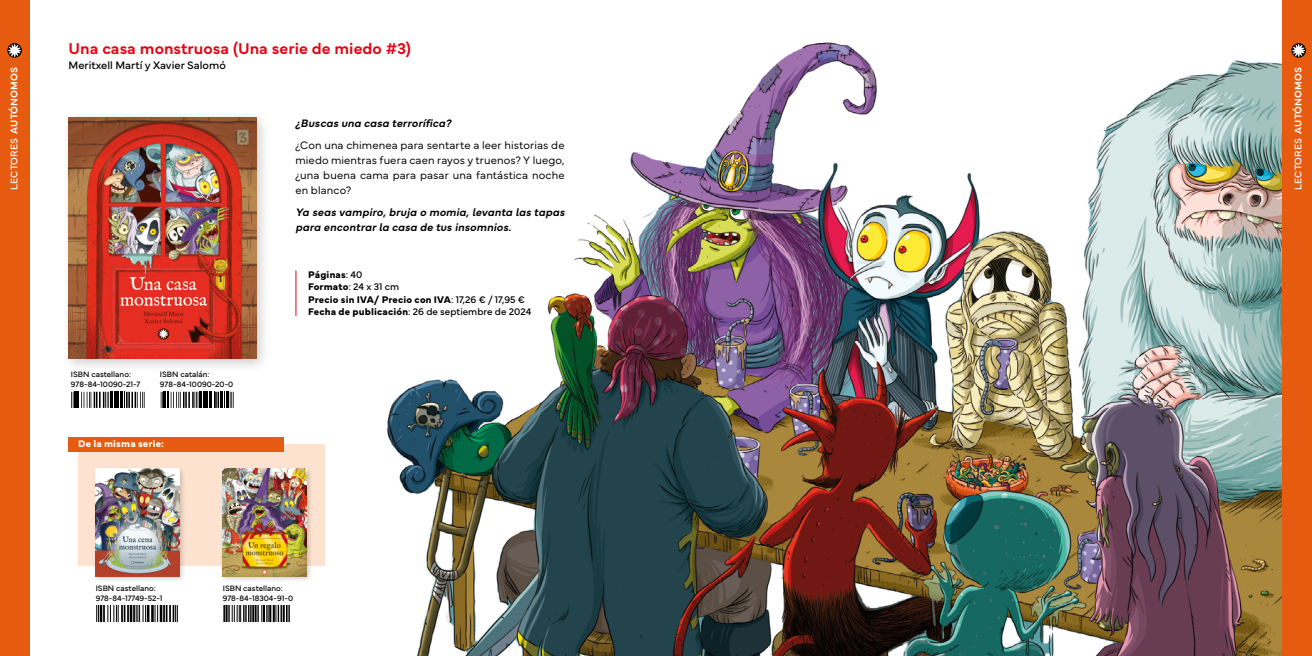
<style>
.page{position:relative;width:1312px;height:656px;background:#fff}
.page>*{position:absolute;margin:0;border:0;box-sizing:border-box;transform-origin:0 0}
.t1{font:600 16.25px "Mundial";color:#e30613}
.t2{font:300 11.25px/15px "Mundial";letter-spacing:.01em;color:#000;text-align:justify}
.t3{font:italic 600 11.25px/15px "Mundial";letter-spacing:.005em;color:#000}
.t4{font:11.25px "Mundial";color:#000}
.t5{font:700 10px/12.5px "Mundial";letter-spacing:.015em;color:#000}
.t6{font:600 10px "Mundial";letter-spacing:.015em;color:#fff}
.t7{font:700 10px "Mundial";letter-spacing:.01em;color:#fff}
.t8{font:8.12px/10px "Mundial";color:#000}
.t9{font:6.38px "Arial";color:#000}
.s1{font-weight:400}
</style>
<div class="page">
<img style="left:386px;top:42px;width:896px;height:614px">
<div style="left:0;top:0;width:29px;height:656px;background:#e75b11"></div>
<div style="left:1282px;top:0;width:29px;height:656px;background:#e75b11"></div>
<div style="left:62px;top:111px;width:209px;height:262px;background:#000;opacity:.2"></div>
<img style="left:69px;top:117px;width:187px;height:241px">
<svg style="left:161px;top:391px;width:73px;height:17px"></svg>
<svg style="left:71px;top:391px;width:74px;height:17px"></svg>
<div style="left:78px;top:444px;width:246px;height:122px;background:#fce2cf"></div>
<div style="left:69px;top:437px;width:215px;height:15px;background:#e75b11"></div>
<div style="left:93px;top:466px;width:93px;height:116px;background:#000;opacity:.2"></div>
<img style="left:96px;top:469px;width:83px;height:107px">
<svg style="left:96px;top:605px;width:82px;height:16px"></svg>
<div style="left:220px;top:466px;width:93px;height:116px;background:#000;opacity:.2"></div>
<img style="left:223px;top:469px;width:83px;height:107px">
<svg style="left:223px;top:605px;width:67px;height:16px"></svg>
<svg style="left:7px;top:43px;width:15px;height:15px"></svg>
<svg style="left:8px;top:44px;width:13px;height:13px"></svg>
<svg style="left:1290px;top:43px;width:15px;height:15px"></svg>
<svg style="left:1291px;top:44px;width:13px;height:13px"></svg>
<hr style="left:295px;top:270px;width:1px;height:46px;background:#e30613">
<h1 class="t1" style="left:69px;top:36px;width:344px">Una casa monstruosa (Una serie de miedo #3)</h1>
<p class="t4" style="left:69px;top:56px;width:159px">Meritxell Martí y Xavier Salomó</p>
<p class="t6" style="left:6px;top:189px;width:124px;rotate:-90deg"><span class="s1">LECTORES</span> AUTÓNOMOS</p>
<p class="t6" style="left:1289px;top:189px;width:124px;rotate:-90deg"><span class="s1">LECTORES</span> AUTÓNOMOS</p>
<p class="t3" style="left:295px;top:114px;width:157px">¿Buscas una casa terrorífica?</p>
<p class="t2" style="left:295px;top:136px;width:270px">¿Con una chimenea para sentarte a leer historias de miedo mientras fuera caen rayos y truenos? Y luego, ¿una buena cama para pasar una fantástica noche en blanco?</p>
<p class="t3" style="left:295px;top:203px;width:270px">Ya seas vampiro, bruja o momia, levanta las tapas para encontrar la casa de tus insomnios.</p>
<p class="t8" style="left:71px;top:368px;width:71px">ISBN castellano:<br>978-84-10090-21-7</p>
<p class="t8" style="left:160px;top:368px;width:75px">ISBN catalán:<br>978-84-10090-20-0</p>
<p class="t7" style="left:78px;top:436px;width:87px">De la misma serie:</p>
<p class="t5" style="left:308px;top:267px;width:225px">Páginas<span class="s1">: 40<br></span>Formato<span class="s1">: 24 x 31 cm<br></span>Precio sin IVA/ Precio con IVA<span class="s1">: 17,26 € / 17,95 €<br></span>Fecha de publicación<span class="s1">: 26 de septiembre de 2024</span></p>
<p class="t9" style="left:96px;top:582px;width:80px">ISBN 978−84−17749−52−1</p>
<p class="t8" style="left:96px;top:582px;width:68px">ISBN castellano:<br>978-84-17749-52-1</p>
<p class="t8" style="left:223px;top:582px;width:72px">ISBN castellano:<br>978-84-18304-91-0</p>
</div>
